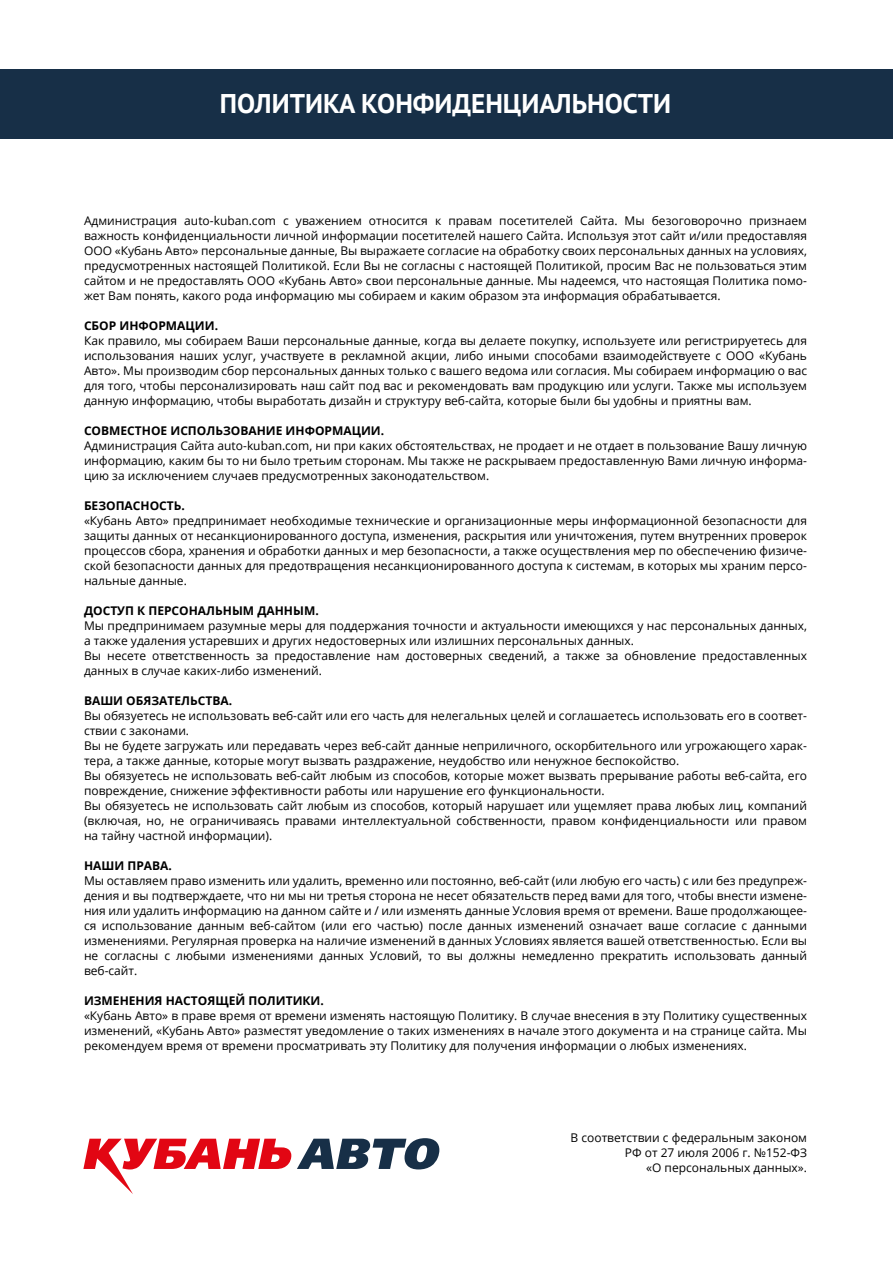
<style>
.page{position:relative;width:893px;height:1263px;background:#fff}
.page>*{position:absolute;margin:0;border:0;box-sizing:border-box;transform-origin:0 0}
.t1{font:700 27px "PT Sans";color:#fff}
.t2{font:12px/15px "Open Sans";color:#000;text-align:justify}
.t3{font:700 12px "Open Sans";color:#000}
</style>
<div class="page">
<div style="left:0;top:69px;width:893px;height:69px;background:#172f47"></div>
<svg style="left:83px;top:1139px;width:208px;height:55px"></svg>
<svg style="left:297px;top:1138px;width:142px;height:31px"></svg>
<h1 class="t1" style="left:220px;top:85px;width:453px">ПОЛИТИКА КОНФИДЕНЦИАЛЬНОСТИ</h1>
<p class="t2" style="left:84px;top:213px;width:725px">Администрация auto-kuban.com с уважением относится к правам посетителей Сайта. Мы безоговорочно признаем важность конфиденциальности личной информации посетителей нашего Сайта. Используя этот сайт и/или предоставляя ООО «Кубань Авто» персональные данные, Вы выражаете согласие на обработку своих персональных данных на условиях, предусмотренных настоящей Политикой. Если Вы не согласны с настоящей Политикой, просим Вас не пользоваться этим сайтом и не предоставлять ООО «Кубань Авто» свои персональные данные. Мы надеемся, что настоящая Политика помо&shy;жет Вам понять, какого рода информацию мы собираем и каким образом эта информация обрабатывается.</p>
<p class="t3" style="left:84px;top:317px;width:136px">СБОР ИНФОРМАЦИИ.</p>
<p class="t2" style="left:84px;top:333px;width:725px">Как правило, мы собираем Ваши персональные данные, когда вы делаете покупку, используете или регистрируетесь для использования наших услуг, участвуете в рекламной акции, либо иными способами взаимодействуете с ООО «Кубань Авто». Мы производим сбор персональных данных только с вашего ведома или согласия. Мы собираем информацию о вас для того, чтобы персонализировать наш сайт под вас и рекомендовать вам продукцию или услуги. Также мы используем данную информацию, чтобы выработать дизайн и структуру веб-сайта, которые были бы удобны и приятны вам.</p>
<p class="t3" style="left:84px;top:422px;width:302px">СОВМЕСТНОЕ ИСПОЛЬЗОВАНИЕ ИНФОРМАЦИИ.</p>
<p class="t2" style="left:84px;top:438px;width:724px">Администрация Сайта auto-kuban.com, ни при каких обстоятельствах, не продает и не отдает в пользование Вашу личную информацию, каким бы то ни было третьим сторонам. Мы также не раскрываем предоставленную Вами личную информа&shy;цию за исключением случаев предусмотренных законодательством.</p>
<p class="t3" style="left:84px;top:497px;width:102px">БЕЗОПАСНОСТЬ.</p>
<p class="t2" style="left:84px;top:513px;width:725px">«Кубань Авто» предпринимает необходимые технические и организационные меры информационной безопасности для защиты данных от несанкционированного доступа, изменения, раскрытия или уничтожения, путем внутренних проверок процессов сбора, хранения и обработки данных и мер безопасности, а также осуществления мер по обеспечению физиче&shy;ской безопасности данных для предотвращения несанкционированного доступа к системам, в которых мы храним персо&shy;нальные данные.</p>
<p class="t3" style="left:84px;top:602px;width:236px">ДОСТУП К ПЕРСОНАЛЬНЫМ ДАННЫМ.</p>
<p class="t2" style="left:84px;top:618px;width:725px;text-align:left">Мы предпринимаем разумные меры для поддержания точности и актуальности имеющихся у нас персональных данных, а также удаления устаревших и других недостоверных или излишних персональных данных.<br>Вы несете ответственность за предоставление нам достоверных сведений, а также за обновление предоставленных данных в случае каких-либо изменений.</p>
<p class="t3" style="left:84px;top:692px;width:150px">ВАШИ ОБЯЗАТЕЛЬСТВА.</p>
<p class="t2" style="left:84px;top:708px;width:725px;text-align:left">Вы обязуетесь не использовать веб-сайт или его часть для нелегальных целей и соглашаетесь использовать его в соответ&shy;ствии с законами.<br>Вы не будете загружать или передавать через веб-сайт данные неприличного, оскорбительного или угрожающего харак&shy;тера, а также данные, которые могут вызвать раздражение, неудобство или ненужное беспокойство.<br>Вы обязуетесь не использовать веб-сайт любым из способов, которые может вызвать прерывание работы веб-сайта, его повреждение, снижение эффективности работы или нарушение его функциональности.<br>Вы обязуетесь не использовать сайт любым из способов, который нарушает или ущемляет права любых лиц, компаний (включая, но, не ограничиваясь правами интеллектуальной собственности, правом конфиденциальности или правом на тайну частной информации).</p>
<p class="t3" style="left:84px;top:857px;width:89px">НАШИ ПРАВА.</p>
<p class="t2" style="left:84px;top:873px;width:725px">Мы оставляем право изменить или удалить, временно или постоянно, веб-сайт (или любую его часть) с или без предупреж&shy;дения и вы подтверждаете, что ни мы ни третья сторона не несет обязательств перед вами для того, чтобы внести измене&shy;ния или удалить информацию на данном сайте и / или изменять данные Условия время от времени. Ваше продолжающее&shy;ся использование данным веб-сайтом (или его частью) после данных изменений означает ваше согласие с данными изменениями. Регулярная проверка на наличие изменений в данных Условиях является вашей ответственностью. Если вы не согласны с любыми изменениями данных Условий, то вы должны немедленно прекратить использовать данный веб-сайт.</p>
<p class="t3" style="left:84px;top:992px;width:241px">ИЗМЕНЕНИЯ НАСТОЯЩЕЙ ПОЛИТИКИ.</p>
<p class="t2" style="left:84px;top:1008px;width:725px">«Кубань Авто» в праве время от времени изменять настоящую Политику. В случае внесения в эту Политику существенных изменений, «Кубань Авто» разместят уведомление о таких изменениях в начале этого документа и на странице сайта. Мы рекомендуем время от времени просматривать эту Политику для получения информации о любых изменениях.</p>
<p class="t2" style="left:571px;top:1130px;width:238px;text-align:right">В соответствии с федеральным законом<br>РФ от 27 июля 2006 г. №152-ФЗ<br>«О персональных данных».</p>
</div>
